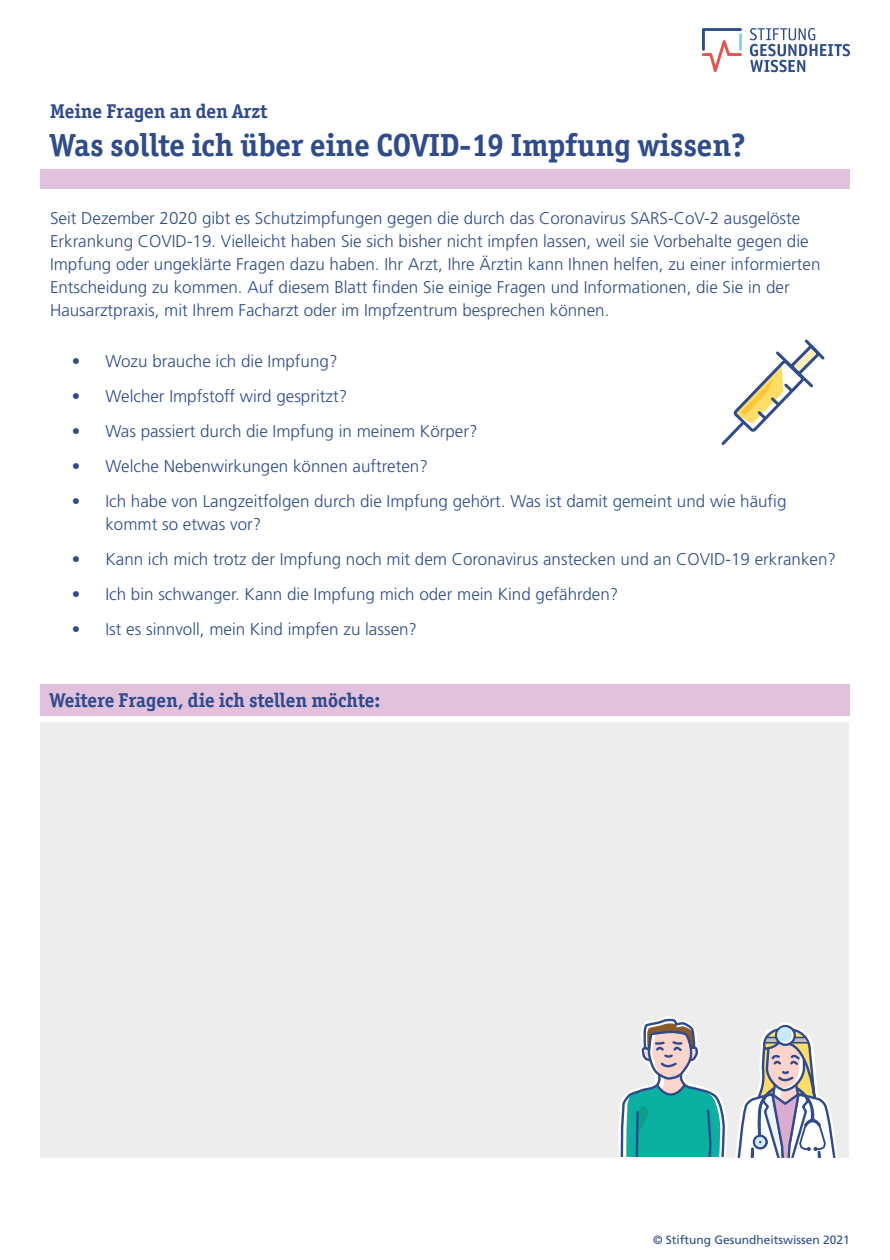
<style>
.page{position:relative;width:890px;height:1260px;background:#fff}
.page>*{position:absolute;margin:0;border:0;box-sizing:border-box;transform-origin:0 0}
.t1{font:700 32px "Officina Ser ITC Std";color:#2d4b8d}
.t2{font:700 20px "Officina Ser ITC Std";color:#2d4b8d}
.t3{font:300 17px/23px "Frutiger LT Std";color:#2d4b8d}
.t4{font:12px "Frutiger LT Std";color:#2d4b8d}
</style>
<div class="page">
<svg style="left:702px;top:28px;width:40px;height:44px"></svg>
<svg style="left:750px;top:28px;width:100px;height:44px"></svg>
<div style="left:40px;top:684px;width:810px;height:32px;background:#e2c1dd"></div>
<div style="left:40px;top:169px;width:810px;height:20px;background:#e2c1dd"></div>
<div style="left:40px;top:722px;width:809px;height:436px;background:#ededed"></div>
<svg style="left:721px;top:339px;width:104px;height:106px"></svg>
<svg style="left:735px;top:1023px;width:103px;height:135px"></svg>
<svg style="left:616px;top:1016px;width:112px;height:142px"></svg>
<div style="left:617px;top:1157px;width:108px;height:18px;background:#fff"></div>
<p class="t2" style="left:50px;top:99px;width:219px">Meine Fragen an den Arzt</p>
<h1 class="t1" style="left:50px;top:125px;width:697px">Was sollte ich über eine COVID-19 Impfung wissen?</h1>
<p class="t3" style="left:50px;top:207px;width:772px">Seit Dezember 2020 gibt es Schutzimpfungen gegen die durch das Coronavirus SARS-CoV-2 ausgelöste Erkrankung COVID-19. Vielleicht haben Sie sich bisher nicht impfen lassen, weil sie Vorbehalte gegen die Impfung oder ungeklärte Fragen dazu haben. Ihr Arzt, Ihre Ärztin kann Ihnen helfen, zu einer informierten Entscheidung zu kommen. Auf diesem Blatt finden Sie einige Fragen und Informationen, die Sie in der Hausarztpraxis, mit Ihrem Facharzt oder im Impfzentrum besprechen können.</p>
<p class="t3" style="left:72px;top:350px;width:267px">• Wozu brauche ich die Impfung?</p>
<p class="t3" style="left:72px;top:385px;width:277px">• Welcher Impfstoff wird gespritzt?</p>
<p class="t3" style="left:72px;top:420px;width:407px">• Was passiert durch die Impfung in meinem Körper?</p>
<p class="t3" style="left:72px;top:455px;width:357px">• Welche Nebenwirkungen können auftreten?</p>
<p class="t3" style="left:105px;top:490px;width:683px;text-indent:-33px">• Ich habe von Langzeitfolgen durch die Impfung gehört. Was ist damit gemeint und wie häufig kommt so etwas vor?</p>
<p class="t3" style="left:72px;top:548px;width:765px">• Kann ich mich trotz der Impfung noch mit dem Coronavirus anstecken und an COVID-19 erkranken?</p>
<p class="t3" style="left:72px;top:583px;width:548px">• Ich bin schwanger. Kann die Impfung mich oder mein Kind gefährden?</p>
<p class="t3" style="left:72px;top:618px;width:347px">• Ist es sinnvoll, mein Kind impfen zu lassen?</p>
<p class="t2" style="left:50px;top:688px;width:332px">Weitere Fragen, die ich stellen möchte:</p>
<p class="t4" style="left:653px;top:1233px;width:198px">© Stiftung Gesundheitswissen 2021</p>
</div>
